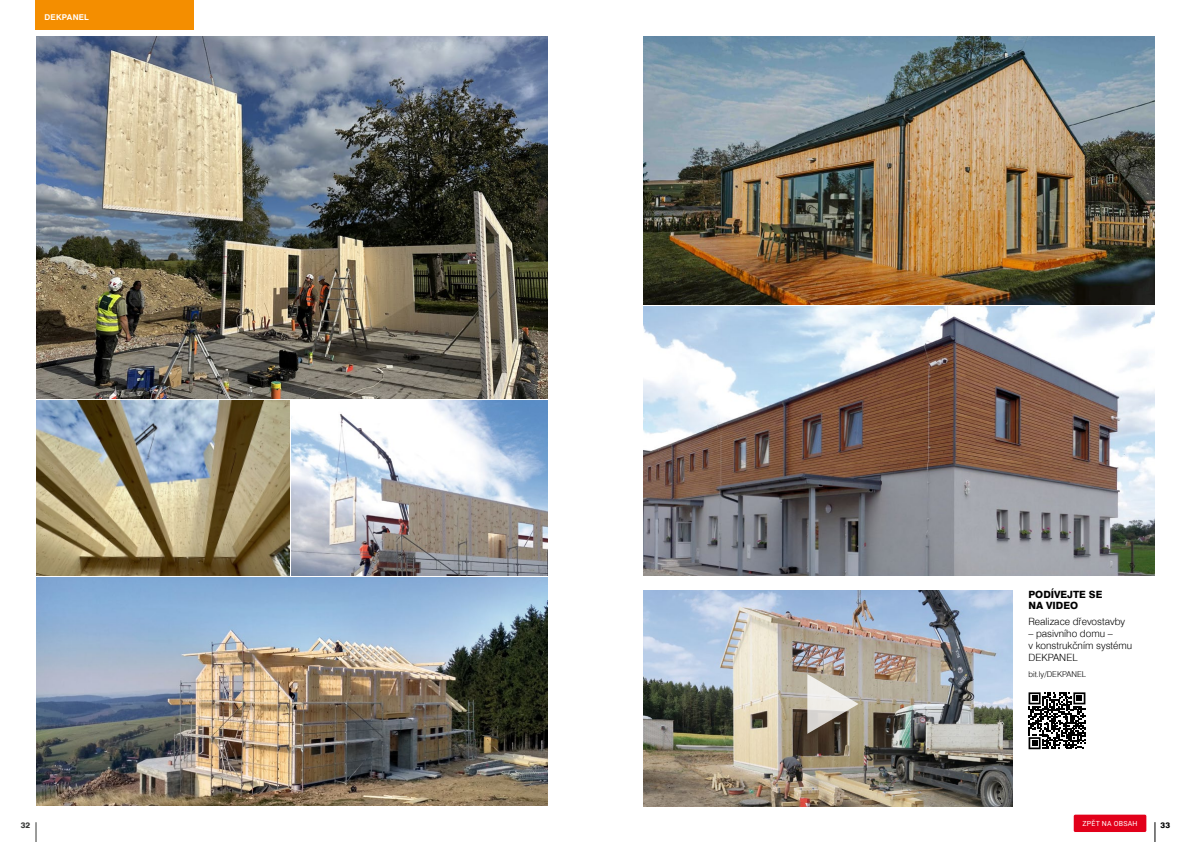
<style>
.page{position:relative;width:1191px;height:842px;background:#fff}
.page>*{position:absolute;margin:0;border:0;box-sizing:border-box;transform-origin:0 0}
.t1{font:300 10px/12px "Swiss 721 TL";color:#000}
.t2{font:800 10px/11px "Swiss 721 TL";color:#000}
.t3{font:300 8px "Swiss 721 TL";color:#000}
.t4{font:700 8px "Swiss 721 TL";letter-spacing:.02em;color:#fff}
.t5{font:800 8px "Swiss 721 TL";color:#383937}
.t6{font:800 8px "Swiss 721 TL";color:#000}
.t7{font:7px "Roboto";letter-spacing:.035em;color:#fff}
</style>
<div class="page">
<svg style="left:36px;top:822px;width:1px;height:20px"></svg>
<svg style="left:1154px;top:822px;width:1px;height:20px"></svg>
<div style="left:1073px;top:814px;width:73px;height:18px;background:#e2001a;border-radius:2px"></div>
<div style="left:1073px;top:814px;width:74px;height:19px;border:1px solid #fff;border-radius:2px"></div>
<img style="left:36px;top:36px;width:511px;height:362px">
<img style="left:36px;top:400px;width:253px;height:175px">
<img style="left:292px;top:400px;width:255px;height:175px">
<img style="left:36px;top:578px;width:511px;height:228px">
<div style="left:36px;top:0;width:158px;height:29px;background:#f48e00"></div>
<img style="left:643px;top:307px;width:511px;height:268px">
<img style="left:643px;top:36px;width:511px;height:269px">
<svg style="left:1028px;top:692px;width:57px;height:57px"></svg>
<img style="left:643px;top:590px;width:369px;height:216px">
<svg style="left:807px;top:674px;width:51px;height:60px"></svg>
<p class="t4" style="left:45px;top:12px;width:46px">DEKPANEL</p>
<p class="t2" style="left:1028px;top:588px;width:76px">PODÍVEJTE SE<br>NA VIDEO</p>
<p class="t1" style="left:1028px;top:615px;width:98px">Realizace dřevostavby</p>
<p class="t1" style="left:1028px;top:627px;width:105px">– pasivního domu –<br>v konstrukčním systému<br>DEKPANEL</p>
<p class="t3" style="left:1028px;top:669px;width:59px">bit.ly/DEKPANEL</p>
<p class="t5" style="left:21px;top:820px;width:11px">32</p>
<p class="t7" style="left:1082px;top:818px;width:56px">ZPĚT NA OBSAH</p>
<p class="t6" style="left:1160px;top:820px;width:11px">33</p>
</div>
